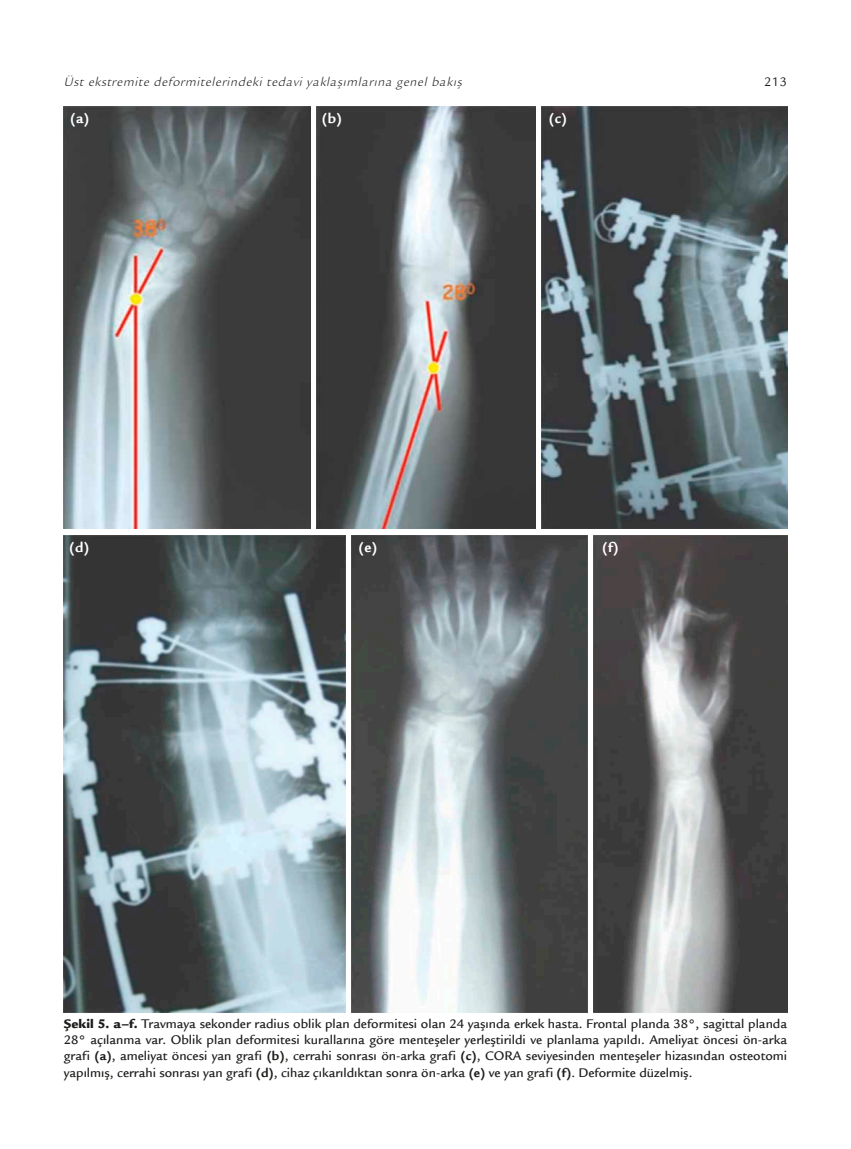
<style>
.page{position:relative;width:851px;height:1149px;background:#fff}
.page>*{position:absolute;margin:0;border:0;box-sizing:border-box;transform-origin:0 0}
.t1{font:700 15px "Legacy Sans Std";color:#fff}
.t2{font:500 13.5px/16.2px "Legacy Sans Std";color:#1d1d1b;text-align:justify}
.t3{font:italic 13.5px "ITC Legacy Sans Std";letter-spacing:.05em;color:#1d1d1b}
.t4{font:13.5px "Legacy Sans Std";color:#1d1d1b}
.s1{font-weight:900}
.s2{font-weight:700}
</style>
<div class="page">
<img style="left:64px;top:106px;width:246px;height:423px">
<img style="left:316px;top:106px;width:219px;height:423px">
<img style="left:541px;top:106px;width:246px;height:423px">
<img style="left:64px;top:535px;width:281px;height:476px">
<img style="left:351px;top:535px;width:236px;height:476px">
<img style="left:593px;top:535px;width:194px;height:476px">
<p class="t3" style="left:64px;top:74px;width:399px">Üst ekstremite deformitelerindeki tedavi yaklaşımlarına genel bakış</p>
<p class="t4" style="left:764px;top:74px;width:25px">213</p>
<p class="t1" style="left:70px;top:109px;width:21px">(a)</p>
<p class="t1" style="left:322px;top:109px;width:22px">(b)</p>
<p class="t1" style="left:549px;top:109px;width:20px">(c)</p>
<p class="t1" style="left:69px;top:538px;width:22px">(d)</p>
<p class="t1" style="left:358px;top:538px;width:20px">(e)</p>
<p class="t1" style="left:602px;top:538px;width:18px">(f)</p>
<p class="t2" style="left:64px;top:1015px;width:724px"><span class="s1">Şekil 5. a–f.</span> Travmaya sekonder radius oblik plan deformitesi olan 24 yaşında erkek hasta. Frontal planda 38°, sagittal planda 28° açılanma var. Oblik plan deformitesi kurallarına göre menteşeler yerleştirildi ve planlama yapıldı. Ameliyat öncesi ön-arka grafi <span class="s2">(a)</span>, ameliyat öncesi yan grafi <span class="s2">(b)</span>, cerrahi sonrası ön-arka grafi <span class="s2">(c)</span>, CORA seviyesinden menteşeler hizasından osteotomi yapılmış, cerrahi sonrası yan grafi <span class="s2">(d)</span>, cihaz çıkarıldıktan sonra ön-arka <span class="s2">(e)</span> ve yan grafi <span class="s2">(f)</span>. Deformite düzelmiş.</p>
</div>
